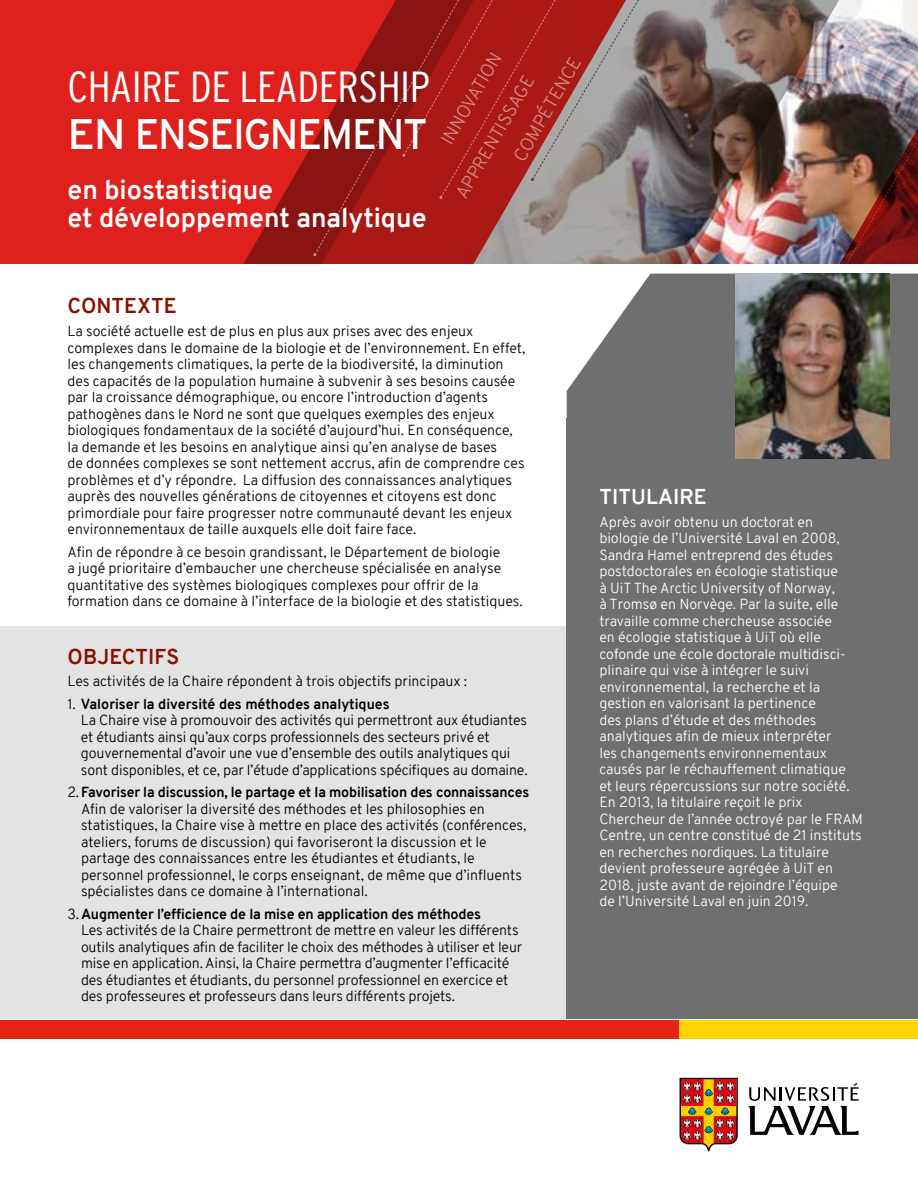
<style>
.page{position:relative;width:918px;height:1188px;background:#fff}
.page>*{position:absolute;margin:0;border:0;box-sizing:border-box;transform-origin:0 0}
.t1{font:300 condensed 43.5px "Interstate";letter-spacing:-.01em;color:#fff;scale:1.05 1}
.t2{font:42.75px "Interstate";letter-spacing:-.03em;color:#fff;scale:1.05 1}
.t3{font:700 26.85px/28.5px "Overpass";color:#fff}
.t4{font:700 21px "Overpass";letter-spacing:.005em;color:#8a1002}
.t5{font:700 21px "Overpass";letter-spacing:.005em;color:#fff}
.t6{font:300 18px "Overpass";color:#fff}
.t7{font:300 14.25px/16.5px "Overpass";color:#000}
.t8{font:300 14.25px/16.5px "Overpass";color:#fff}
.s1{font-weight:700}
</style>
<div class="page">
<div style="left:0;top:626px;width:615px;height:394px;background:#e3e3e3"></div>
<div style="left:567px;top:418px;width:351px;height:612px;background:#706f6f"></div>
<svg style="left:567px;top:274px;width:351px;height:185px;fill:#706f6f"></svg>
<img style="left:735px;top:274px;width:154px;height:185px">
<img style="left:0;top:0;width:807px;height:264px">
<svg style="left:313px;top:0;width:329px;height:256px;background:#a43b38"></svg>
<img style="left:807px;top:0;width:111px;height:277px">
<svg style="left:748px;top:1083px;width:111px;height:52px"></svg>
<svg style="left:680px;top:1078px;width:58px;height:74px;background:#be6742"></svg>
<hr style="left:0;top:1019px;width:918px;height:1px;background:#fff">
<div style="left:0;top:1020px;width:684px;height:19px;background:#e42313"></div>
<div style="left:680px;top:1020px;width:238px;height:19px;background:#ffd300"></div>
<h1 class="t1" style="left:68px;top:60px;width:347px">CHAIRE DE LEADERSHIP</h1>
<h2 class="t2" style="left:68px;top:108px;width:344px">EN ENSEIGNEMENT</h2>
<h3 class="t3" style="left:68px;top:175px;width:361px">en biostatistique<br>et développement analytique</h3>
<p class="t6" style="left:435px;top:137px;width:104px;rotate:-60deg">INNOVATION</p>
<p class="t6" style="left:507px;top:153px;width:118px;rotate:-60deg">COMPÉTENCE</p>
<p class="t6" style="left:449px;top:190px;width:140px;rotate:-60deg">APPRENTISSAGE</p>
<h3 class="t4" style="left:68px;top:290px;width:111px">CONTEXTE</h3>
<p class="t7" style="left:68px;top:323px;width:459px">La société actuelle est de plus en plus aux prises avec des enjeux complexes dans le domaine de la biologie et de l’environnement. En effet, les changements climatiques, la perte de la biodiversité, la diminution des capacités de la population humaine à subvenir à ses besoins causée par la croissance démographique, ou encore l’introduction d’agents pathogènes dans le Nord ne sont que quelques exemples des enjeux biologiques fondamentaux de la société d’aujourd’hui. En conséquence, la demande et les besoins en analytique ainsi qu’en analyse de bases<br>de données complexes se sont nettement accrus, afin de comprendre ces problèmes et d’y répondre. La diffusion des connaissances analytiques auprès des nouvelles générations de citoyennes et citoyens est donc primordiale pour faire progresser notre communauté devant les enjeux environnementaux de taille auxquels elle doit faire face.</p>
<p class="t7" style="left:68px;top:543px;width:457px">Afin de répondre à ce besoin grandissant, le Département de biologie<br>a jugé prioritaire d’embaucher une chercheuse spécialisée en analyse quantitative des systèmes biologiques complexes pour offrir de la formation dans ce domaine à l’interface de la biologie et des statistiques.</p>
<h3 class="t4" style="left:68px;top:641px;width:113px">OBJECTIFS</h3>
<p class="t7" style="left:68px;top:673px;width:401px">Les activités de la Chaire répondent à trois objectifs principaux :</p>
<p class="t7" style="left:81px;top:695px;width:448px;text-indent:-13px">1. <span class="s1">Valoriser la diversité des méthodes analytiques<br></span>La Chaire vise à promouvoir des activités qui permettront aux étudiantes et étudiants ainsi qu’aux corps professionnels des secteurs privé et gouvernemental d’avoir une vue d’ensemble des outils analytiques qui sont disponibles, et ce, par l’étude d’applications spécifiques au domaine.</p>
<p class="t7" style="left:81px;top:784px;width:450px;text-indent:-14px">2.<span class="s1">Favoriser la discussion, le partage et la mobilisation des connaissances </span>Afin de valoriser la diversité des méthodes et les philosophies en statistiques, la Chaire vise à mettre en place des activités (conférences, ateliers, forums de discussion) qui favoriseront la discussion et le partage des connaissances entre les étudiantes et étudiants, le personnel professionnel, le corps enseignant, de même que d’influents spécialistes dans ce domaine à l’international.</p>
<p class="t7" style="left:81px;top:905px;width:443px;text-indent:-13px">3.<span class="s1">Augmenter l’efficience de la mise en application des méthodes<br></span>Les activités de la Chaire permettront de mettre en valeur les différents outils analytiques afin de faciliter le choix des méthodes à utiliser et leur mise en application. Ainsi, la Chaire permettra d’augmenter l’efficacité des étudiantes et étudiants, du personnel professionnel en exercice et des professeures et professeurs dans leurs différents projets.</p>
<h3 class="t5" style="left:600px;top:481px;width:109px">TITULAIRE</h3>
<p class="t8" style="left:599px;top:514px;width:265px">Après avoir obtenu un doctorat en biologie de l’Université Laval en 2008, Sandra Hamel entreprend des études postdoctorales en écologie statistique<br>à UiT The Arctic University of Norway,<br>à Tromsø en Norvège. Par la suite, elle travaille comme chercheuse associée<br>en écologie statistique à UiT où elle cofonde une école doctorale multidisci&shy;plinaire qui vise à intégrer le suivi environnemental, la recherche et la gestion en valorisant la pertinence<br>des plans d’étude et des méthodes analytiques afin de mieux interpréter<br>les changements environnementaux causés par le réchauffement climatique<br>et leurs répercussions sur notre société.<br>En 2013, la titulaire reçoit le prix Chercheur de l’année octroyé par le FRAM Centre, un centre constitué de 21 instituts en recherches nordiques. La titulaire devient professeure agrégée à UiT en 2018, juste avant de rejoindre l’équipe<br>de l’Université Laval en juin 2019.</p>
</div>
